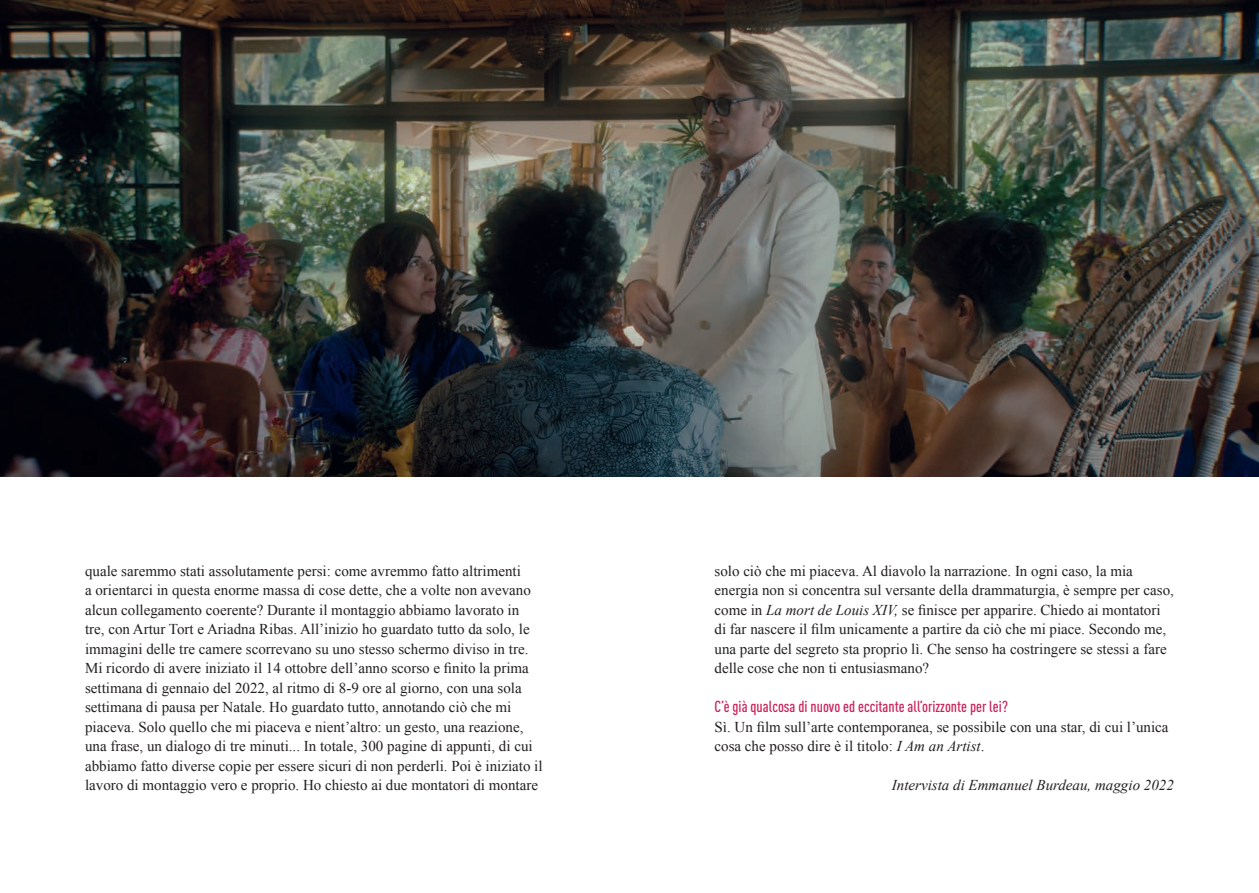
<style>
.page{position:relative;width:1259px;height:893px;background:#fff}
.page>*{position:absolute;margin:0;border:0;box-sizing:border-box;transform-origin:0 0}
.t1{font:500 condensed 15.75px "DIN Pro";color:#ca2057}
.t2{font:15px/19.5px "Times New Roman";color:#231f20}
.t3{font:italic 15px "Times New Roman";color:#231f20}
.s1{font-style:italic}
</style>
<div class="page">
<img style="left:0;top:0;width:1259px;height:476px">
<p class="t2" style="left:85px;top:561px;width:459px">quale saremmo stati assolutamente persi: come avremmo fatto altrimenti<br>a orientarci in questa enorme massa di cose dette, che a volte non avevano alcun collegamento coerente? Durante il montaggio abbiamo lavorato in<br>tre, con Artur Tort e Ariadna Ribas. All’inizio ho guardato tutto da solo, le immagini delle tre camere scorrevano su uno stesso schermo diviso in tre.<br>Mi ricordo di avere iniziato il 14 ottobre dell’anno scorso e finito la prima settimana di gennaio del 2022, al ritmo di 8-9 ore al giorno, con una sola settimana di pausa per Natale. Ho guardato tutto, annotando ciò che mi piaceva. Solo quello che mi piaceva e nient’altro: un gesto, una reazione, una frase, un dialogo di tre minuti... In totale, 300 pagine di appunti, di cui abbiamo fatto diverse copie per essere sicuri di non perderli. Poi è iniziato il lavoro di montaggio vero e proprio. Ho chiesto ai due montatori di montare</p>
<p class="t2" style="left:714px;top:561px;width:461px">solo ciò che mi piaceva. Al diavolo la narrazione. In ogni caso, la mia energia non si concentra sul versante della drammaturgia, è sempre per caso, come in <span class="s1">La mort de Louis XIV,</span> se finisce per apparire. Chiedo ai montatori di far nascere il film unicamente a partire da ciò che mi piace. Secondo me, una parte del segreto sta proprio lì. Che senso ha costringere se stessi a fare delle cose che non ti entusiasmano?</p>
<p class="t1" style="left:714px;top:695px;width:295px">C’è già qualcosa di nuovo ed eccitante all’orizzonte per lei?</p>
<p class="t2" style="left:714px;top:717px;width:455px">Sì. Un film sull’arte contemporanea, se possibile con una star, di cui l’unica cosa che posso dire è il titolo: <span class="s1">I Am an Artist</span>.</p>
<p class="t3" style="left:892px;top:775px;width:283px">Intervista di Emmanuel Burdeau, maggio 2022</p>
</div>
